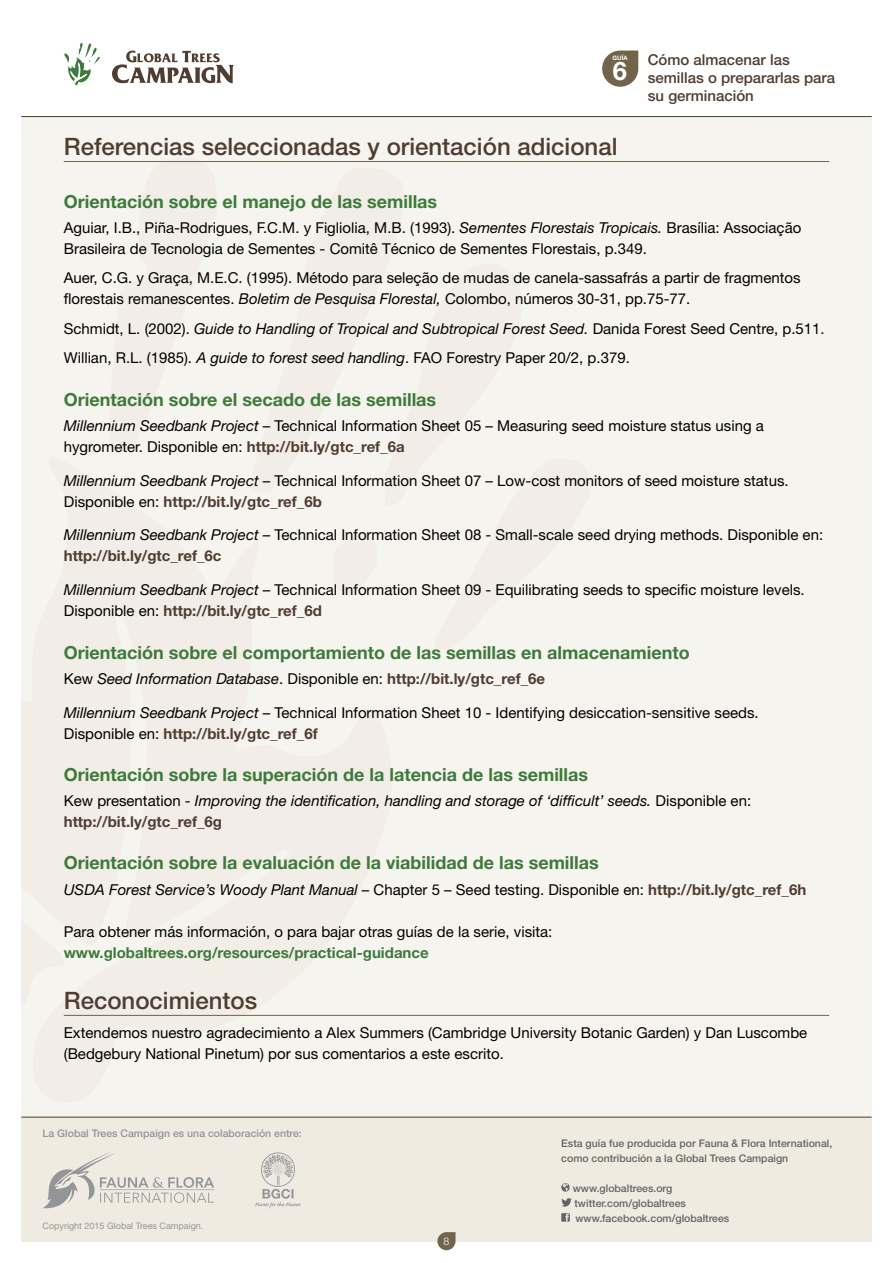
<style>
.page{position:relative;width:893px;height:1263px;background:#fff}
.page>*{position:absolute;margin:0;border:0;box-sizing:border-box;transform-origin:0 0}
.t1{font:700 25.5px "Helvetica Neue";color:#fff}
.t2{font:500 24px "Helvetica Neue";color:#4f3d32}
.t3{font:700 18px "Helvetica Neue";color:#3d7a3b}
.t4{font:15px/21px "Helvetica Neue";color:#000}
.t5{font:italic 15px/21px "Helvetica Neue";color:#000}
.t6{font:700 15px "Helvetica Neue";color:#4f3d32}
.t7{font:500 15px/18px "Helvetica Neue";color:#4f3d32}
.t8{font:700 15px "Helvetica Neue";color:#3d7a3b}
.t9{font:500 10.5px/15px "Helvetica Neue";color:#636467}
.t10{font:500 10.5px "Helvetica Neue";color:#939598}
.t11{font:300 10.5px "Helvetica Neue";color:#fff}
.t12{font:9px "Helvetica Neue";color:#939598}
.t13{font:700 6.15px "Helvetica Neue";color:#fff}
.s1{font-style:italic}
.s2{font-weight:700;color:#4f3d32}
.s3{font-weight:400;color:#000}
.s4{font-weight:400;font-style:italic;color:#000}
.s5{font-style:normal}
.s6{font-weight:700;font-style:normal;color:#4f3d32}
</style>
<div class="page">
<div style="left:21px;top:116px;width:851px;height:1043px;background:#f6f4ee"></div>
<hr style="left:21px;top:116px;width:851px;height:1px;background:#4f3d32">
<hr style="left:64px;top:161px;width:765px;height:1px;background:#71644b">
<hr style="left:64px;top:1015px;width:765px;height:1px;background:#71644b">
<div style="left:21px;top:1117px;width:851px;height:125px;background:#efebe0"></div>
<svg style="left:43px;top:1152px;width:171px;height:57px"></svg>
<svg style="left:255px;top:1152px;width:46px;height:56px"></svg>
<svg style="left:437px;top:1232px;width:19px;height:18px"></svg>
<svg style="left:64px;top:43px;width:36px;height:43px"></svg>
<svg style="left:112px;top:51px;width:122px;height:32px"></svg>
<svg style="left:602px;top:51px;width:36px;height:36px"></svg>
<svg style="left:561px;top:1183px;width:9px;height:9px"></svg>
<svg style="left:561px;top:1198px;width:11px;height:9px"></svg>
<svg style="left:561px;top:1213px;width:9px;height:9px"></svg>
<hr style="left:21px;top:1117px;width:851px;height:1px;background:#4f3d32">
<p class="t13" style="left:613px;top:54px;width:17px">GUÍA</p>
<h1 class="t1" style="left:613px;top:55px;width:16px">6</h1>
<p class="t7" style="left:648px;top:51px;width:189px">Cómo almacenar las semillas o prepararlas para su germinación</p>
<h2 class="t2" style="left:64px;top:132px;width:555px">Referencias seleccionadas y orientación adicional</h2>
<p class="t3" style="left:64px;top:190px;width:375px">Orientación sobre el manejo de las semillas</p>
<p class="t4" style="left:64px;top:217px;width:739px">Aguiar, I.B., Piña-Rodrigues, F.C.M. y Figliolia, M.B. (1993). <span class="s1">Sementes Florestais Tropicais.</span> Brasília: Associação<br>Brasileira de Tecnologia de Sementes - Comitê Técnico de Sementes Florestais, p.349.</p>
<p class="t4" style="left:64px;top:267px;width:738px">Auer, C.G. y Graça, M.E.C. (1995). Método para seleção de mudas de canela-sassafrás a partir de fragmentos florestais remanescentes. <span class="s1">Boletim de Pesquisa Florestal,</span> Colombo, números 30-31, pp.75-77.</p>
<p class="t4" style="left:64px;top:314px;width:762px;line-height:29.5px">Schmidt, L. (2002). <span class="s1">Guide to Handling of Tropical and Subtropical Forest Seed.</span> Danida Forest Seed Centre, p.511.<br>Willian, R.L. (1985). <span class="s1">A guide to forest seed handling</span>. FAO Forestry Paper 20/2, p.379.</p>
<p class="t3" style="left:64px;top:388px;width:374px">Orientación sobre el secado de las semillas</p>
<p class="t4" style="left:64px;top:415px;width:702px"><span class="s1">Millennium Seedbank Project</span> – Technical Information Sheet 05 – Measuring seed moisture status using a hygrometer. Disponible en: <span class="s2">http://bit.ly/gtc_ref_6a</span></p>
<p class="t4" style="left:64px;top:470px;width:726px"><span class="s1">Millennium Seedbank Project</span> – Technical Information Sheet 07 – Low-cost monitors of seed moisture status.<br>Disponible en: <span class="s2">http://bit.ly/gtc_ref_6b</span></p>
<p class="t4" style="left:64px;top:524px;width:761px"><span class="s1">Millennium Seedbank Project</span> – Technical Information Sheet 08 - Small-scale seed drying methods. Disponible en: <span class="s2">http://bit.ly/gtc_ref_6c</span></p>
<p class="t4" style="left:64px;top:579px;width:742px"><span class="s1">Millennium Seedbank Project</span> – Technical Information Sheet 09 - Equilibrating seeds to specific moisture levels.<br>Disponible en: <span class="s2">http://bit.ly/gtc_ref_6d</span></p>
<p class="t3" style="left:64px;top:641px;width:628px">Orientación sobre el comportamiento de las semillas en almacenamiento</p>
<p class="t6" style="left:64px;top:669px;width:483px"><span class="s3">Kew</span> <span class="s4">Seed Information Database</span><span class="s3">. Disponible en:</span> http://bit.ly/gtc_ref_6e</p>
<p class="t4" style="left:64px;top:701px;width:696px"><span class="s1">Millennium Seedbank Project</span> – Technical Information Sheet 10 - Identifying desiccation-sensitive seeds.<br>Disponible en: <span class="s2">http://bit.ly/gtc_ref_6f</span></p>
<p class="t3" style="left:64px;top:763px;width:526px">Orientación sobre la superación de la latencia de las semillas</p>
<p class="t5" style="left:64px;top:790px;width:689px"><span class="s5">Kew presentation -</span> Improving the identification, handling and storage of ‘difficult’ seeds. <span class="s5">Disponible en: </span><span class="s6">http://bit.ly/gtc_ref_6g</span></p>
<p class="t3" style="left:64px;top:852px;width:537px">Orientación sobre la evaluación de la viabilidad de las semillas</p>
<p class="t5" style="left:64px;top:878px;width:744px">USDA Forest Service’s Woody Plant Manual <span class="s5">– Chapter 5 – Seed testing. Disponible en:</span> <span class="s6">http://bit.ly/gtc_ref_6h</span></p>
<p class="t4" style="left:64px;top:921px;width:490px">Para obtener más información, o para bajar otras guías de la serie, visita:</p>
<p class="t8" style="left:64px;top:943px;width:366px">www.globaltrees.org/resources/practical-guidance</p>
<h2 class="t2" style="left:64px;top:986px;width:195px">Reconocimientos</h2>
<p class="t4" style="left:64px;top:1022px;width:745px">Extendemos nuestro agradecimiento a Alex Summers (Cambridge University Botanic Garden) y Dan Luscombe (Bedgebury National Pinetum) por sus comentarios a este escrito.</p>
<p class="t10" style="left:43px;top:1127px;width:261px">La Global Trees Campaign es una colaboración entre:</p>
<p class="t12" style="left:43px;top:1221px;width:162px">Copyright 2015 Global Trees Campaign.</p>
<p class="t11" style="left:443px;top:1235px;width:7px">8</p>
<p class="t9" style="left:561px;top:1135px;width:272px">Esta guía fue producida por Fauna &amp; Flora International, como contribución a la Global Trees Campaign</p>
<p class="t9" style="left:573px;top:1180px;width:158px">www.globaltrees.org twitter.com/globaltrees www.facebook.com/globaltrees</p>
</div>
